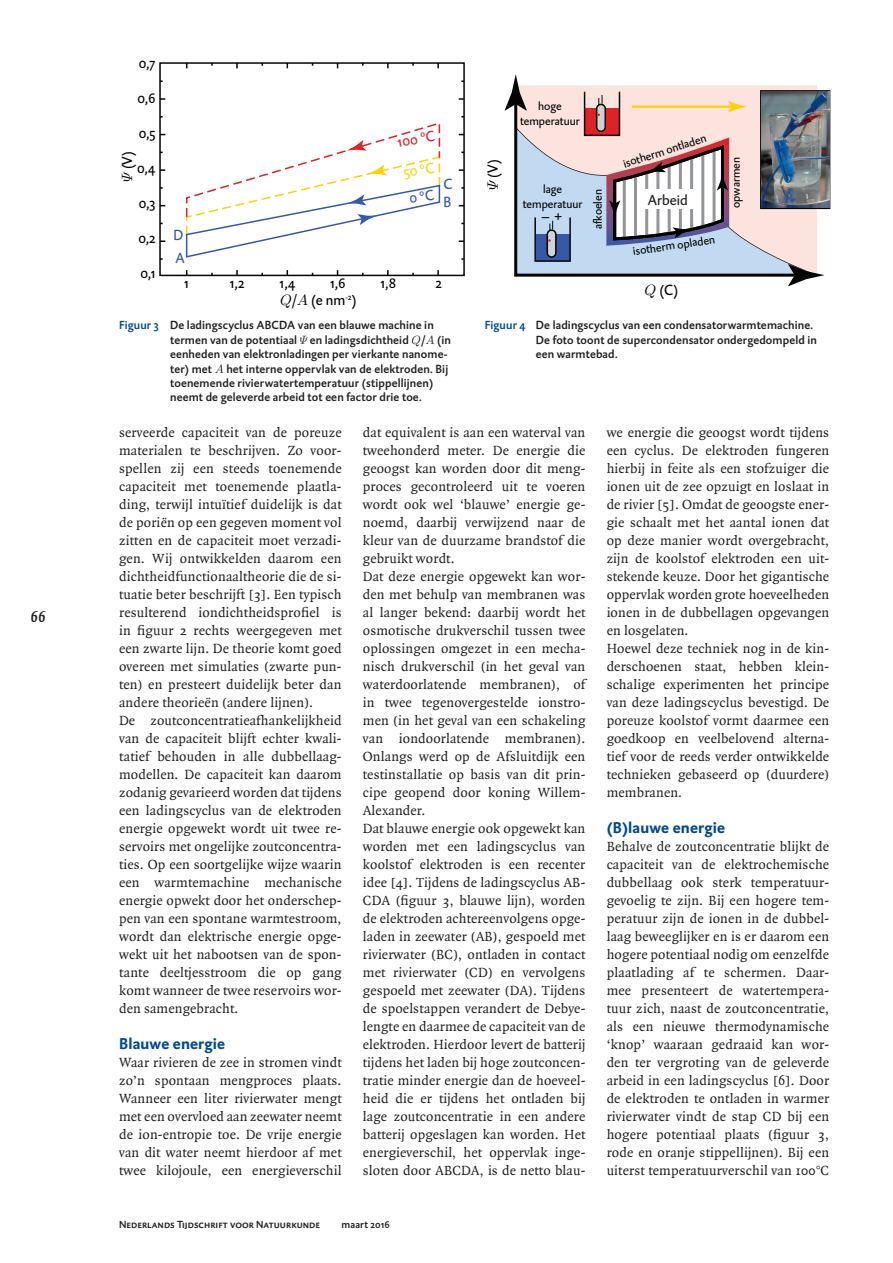
<style>
.page{position:relative;width:893px;height:1263px;background:#fff}
.page>*{position:absolute;margin:0;border:0;box-sizing:border-box;transform-origin:0 0}
.Tussenkop_Referentie{font:700 15.75px "DTL Caspari T";letter-spacing:.01em;color:#014990}
.t1{font:15px "DTL Caspari ST";color:#040503}
.t2{font:15px "DTL Caspari ST";color:#231f20}
.t3{font:15px "DTL Caspari ST";color:#df2226}
.t4{font:15px "DTL Caspari ST";color:#fcd109}
.t5{font:15px "DTL Caspari ST";color:#3858a7}
.t6{font:italic 700 15px "Quadraat";color:#231f20}
.Basis_Tekst{font:14.25px/18px "Quadraat";letter-spacing:.01em;color:#231f20;text-align:justify}
.Bijschrift_foto_s{font:500 12px/14.4px "DTL Caspari ST";letter-spacing:.01em;color:#231f20}
.t7{font:12px/14.4px "DTL Caspari ST";color:#040503;text-align:center}
.t8{font:500 10.5px "DTL Caspari T Caps";letter-spacing:.005em;color:#231f20}
.t9{font:500 10.5px "DTL Caspari ST";letter-spacing:.015em;color:#231f20}
.s1{font-family:"CMMI10"}
.s2{color:#014990}
.s3{font-family:"CMMI10";font-weight:400}
</style>
<div class="page">
<div style="left:159px;top:62px;width:306px;height:214px;border:2px solid #040503"></div>
<svg style="left:505px;top:74px;width:319px;height:212px"></svg>
<div style="left:760px;top:90px;width:70px;height:119px;border:2px solid #040503"></div>
<img style="left:761px;top:91px;width:68px;height:116px">
<svg style="left:185px;top:123px;width:256px;height:135px"></svg>
<p class="t6" style="left:30px;top:609px;width:17px">66</p>
<p class="t1" style="left:139px;top:54px;width:18px">0,7</p>
<p class="t1" style="left:137px;top:89px;width:20px">0,6</p>
<p class="t1" style="left:139px;top:124px;width:19px">0,5</p>
<p class="t1" style="left:118px;top:182px;width:32px;rotate:-90deg"><span class="s1">Ψ</span> (V)</p>
<p class="t1" style="left:137px;top:158px;width:20px">0,4</p>
<p class="t1" style="left:139px;top:193px;width:18px">0,3</p>
<p class="t1" style="left:138px;top:228px;width:19px">0,2</p>
<p class="t1" style="left:140px;top:263px;width:17px">0,1</p>
<p class="t5" style="left:173px;top:226px;width:11px">D</p>
<p class="t5" style="left:175px;top:248px;width:11px">A</p>
<p class="t3" style="left:396px;top:133px;width:39px;rotate:-9deg">100 ºC</p>
<p class="t4" style="left:402px;top:163px;width:33px;rotate:-9deg">50 ºC</p>
<p class="t5" style="left:443px;top:175px;width:11px">C</p>
<p class="t5" style="left:443px;top:192px;width:9px">B</p>
<p class="t1" style="left:185px;top:273px;width:6px">1</p>
<p class="t1" style="left:230px;top:273px;width:16px">1,2</p>
<p class="t1" style="left:280px;top:273px;width:17px">1,4</p>
<p class="t1" style="left:330px;top:273px;width:17px">1,6</p>
<p class="t1" style="left:381px;top:273px;width:17px">1,8</p>
<p class="t1" style="left:435px;top:273px;width:8px">2</p>
<p class="t1" style="left:280px;top:290px;width:78px"><span class="s1">Q</span>/<span class="s1">A</span> (e nm<sup>-2</sup>)</p>
<p class="Bijschrift_foto_s" style="left:170px;top:318px;width:282px;text-indent:-51px"><span class="s2">Figuur 3</span> De ladingscyclus ABCDA van een blauwe machine in termen van de potentiaal <span class="s3">Ψ</span> en ladingsdichtheid <span class="s3">Q</span>/<span class="s3">A</span> (in eenheden van elektronladingen per vierkante nanome&shy;ter) met <span class="s3">A</span> het interne oppervlak van de elektroden. Bij toenemende rivierwatertemperatuur (stippellijnen) neemt de geleverde arbeid tot een factor drie toe.</p>
<p class="t1" style="left:483px;top:190px;width:32px;rotate:-90deg"><span class="s1">Ψ</span> (V)</p>
<p class="t7" style="left:520px;top:99px;width:61px">hoge temperatuur</p>
<p class="t7" style="left:523px;top:182px;width:61px">lage temperatuur</p>
<p class="t1" style="left:542px;top:206px;width:22px">– +</p>
<p class="t7" style="left:621px;top:157px;width:88px;rotate:-18deg">isotherm ontladen</p>
<p class="t7" style="left:590px;top:229px;width:41px;rotate:-90deg">afkoelen</p>
<p class="t2" style="left:648px;top:190px;width:41px">Arbeid</p>
<p class="t7" style="left:632px;top:244px;width:84px;rotate:-8deg">isotherm opladen</p>
<p class="t1" style="left:645px;top:280px;width:35px"><span class="s1">Q</span> (C)</p>
<p class="t7" style="left:728px;top:208px;width:52px;rotate:-90deg">opwarmen</p>
<p class="Bijschrift_foto_s" style="left:536px;top:318px;width:283px;text-indent:-51px"><span class="s2">Figuur 4</span> De ladingscyclus van een condensatorwarmtemachine.<br>De foto toont de supercondensator ondergedompeld in een warmtebad.</p>
<p class="Basis_Tekst" style="left:119px;top:424px;width:224px">serveerde capaciteit van de poreuze materialen te beschrijven. Zo voor&shy;spellen zij een steeds toenemende capaciteit met toenemende plaatla&shy;ding, terwijl intuïtief duidelijk is dat de poriën op een gegeven moment vol zitten en de capaciteit moet verzadi&shy;gen. Wij ontwikkelden daarom een dichtheidfunctionaaltheorie die de si&shy;tuatie beter beschrijft [3]. Een typisch resulterend iondichtheidsprofiel is in figuur 2 rechts weergegeven met een zwarte lijn. De theorie komt goed overeen met simulaties (zwarte pun&shy;ten) en presteert duidelijk beter dan andere theorieën (andere lijnen).</p>
<p class="Basis_Tekst" style="left:119px;top:712px;width:224px">De zoutconcentratieafhankelijkheid van de capaciteit blijft echter kwali&shy;tatief behouden in alle dubbellaag&shy;modellen. De capaciteit kan daarom zodanig gevarieerd worden dat tijdens een ladingscyclus van de elektroden energie opgewekt wordt uit twee re&shy;servoirs met ongelijke zoutconcentra&shy;ties. Op een soortgelijke wijze waarin een warmtemachine mechanische energie opwekt door het onderschep&shy;pen van een spontane warmtestroom, wordt dan elektrische energie opge&shy;wekt uit het nabootsen van de spon&shy;tante deeltjesstroom die op gang komt wanneer de twee reservoirs wor&shy;den samengebracht.</p>
<p class="Tussenkop_Referentie" style="left:119px;top:1033px;width:108px">Blauwe energie</p>
<p class="Basis_Tekst" style="left:119px;top:1054px;width:224px">Waar rivieren de zee in stromen vindt zo’n spontaan mengproces plaats.<br>Wanneer een liter rivierwater mengt met een overvloed aan zeewater neemt de ion-entropie toe. De vrije energie van dit water neemt hierdoor af met twee kilojoule, een energieverschil</p>
<p class="Basis_Tekst" style="left:363px;top:424px;width:224px">dat equivalent is aan een waterval van tweehonderd meter. De energie die geoogst kan worden door dit meng&shy;proces gecontroleerd uit te voeren wordt ook wel ‘blauwe’ energie ge&shy;noemd, daarbij verwijzend naar de kleur van de duurzame brandstof die gebruikt wordt.</p>
<p class="Basis_Tekst" style="left:363px;top:568px;width:224px">Dat deze energie opgewekt kan wor&shy;den met behulp van membranen was al langer bekend: daarbij wordt het osmotische drukverschil tussen twee oplossingen omgezet in een mecha&shy;nisch drukverschil (in het geval van waterdoorlatende membranen), of in twee tegenovergestelde ionstro&shy;men (in het geval van een schakeling van iondoorlatende membranen).<br>Onlangs werd op de Afsluitdijk een testinstallatie op basis van dit prin&shy;cipe geopend door koning Willem-Alexander.</p>
<p class="Basis_Tekst" style="left:363px;top:820px;width:224px">Dat blauwe energie ook opgewekt kan worden met een ladingscyclus van koolstof elektroden is een recenter idee [4]. Tijdens de ladingscyclus AB-CDA (figuur 3, blauwe lijn), worden de elektroden achtereenvolgens opge&shy;laden in zeewater (AB), gespoeld met rivierwater (BC), ontladen in contact met rivierwater (CD) en vervolgens gespoeld met zeewater (DA). Tijdens de spoelstappen verandert de Debye&shy;lengte en daarmee de capaciteit van de elektroden. Hierdoor levert de batterij tijdens het laden bij hoge zoutconcen&shy;tratie minder energie dan de hoeveel&shy;heid die er tijdens het ontladen bij lage zoutconcentratie in een andere batterij opgeslagen kan worden. Het energieverschil, het oppervlak inge&shy;sloten door ABCDA, is de netto blau-</p>
<p class="t8" style="left:119px;top:1218px;width:203px">Nederlands Tijdschrift voor Natuurkunde</p>
<p class="t9" style="left:342px;top:1218px;width:50px">maart 2016</p>
<p class="Basis_Tekst" style="left:607px;top:424px;width:224px">we energie die geoogst wordt tijdens een cyclus. De elektroden fungeren hierbij in feite als een stofzuiger die ionen uit de zee opzuigt en loslaat in de rivier [5]. Omdat de geoogste ener&shy;gie schaalt met het aantal ionen dat op deze manier wordt overgebracht, zijn de koolstof elektroden een uit&shy;stekende keuze. Door het gigantische oppervlak worden grote hoeveelheden ionen in de dubbellagen opgevangen en losgelaten.</p>
<p class="Basis_Tekst" style="left:607px;top:640px;width:224px">Hoewel deze techniek nog in de kin&shy;derschoenen staat, hebben klein&shy;schalige experimenten het principe van deze ladingscyclus bevestigd. De poreuze koolstof vormt daarmee een goedkoop en veelbelovend alterna&shy;tief voor de reeds verder ontwikkelde technieken gebaseerd op (duurdere) membranen.</p>
<p class="Tussenkop_Referentie" style="left:607px;top:817px;width:120px">(B)lauwe energie</p>
<p class="Basis_Tekst" style="left:607px;top:838px;width:224px">Behalve de zoutconcentratie blijkt de capaciteit van de elektrochemische dubbellaag ook sterk temperatuur&shy;gevoelig te zijn. Bij een hogere tem&shy;peratuur zijn de ionen in de dubbel&shy;laag beweeglijker en is er daarom een hogere potentiaal nodig om eenzelfde plaatlading af te schermen. Daar&shy;mee presenteert de watertempera&shy;tuur zich, naast de zoutconcentratie, als een nieuwe thermodynamische ‘knop’ waaraan gedraaid kan wor&shy;den ter vergroting van de geleverde arbeid in een ladingscyclus [6]. Door de elektroden te ontladen in warmer rivierwater vindt de stap CD bij een hogere potentiaal plaats (figuur 3, rode en oranje stippellijnen). Bij een uiterst temperatuurverschil van 100°C</p>
</div>
